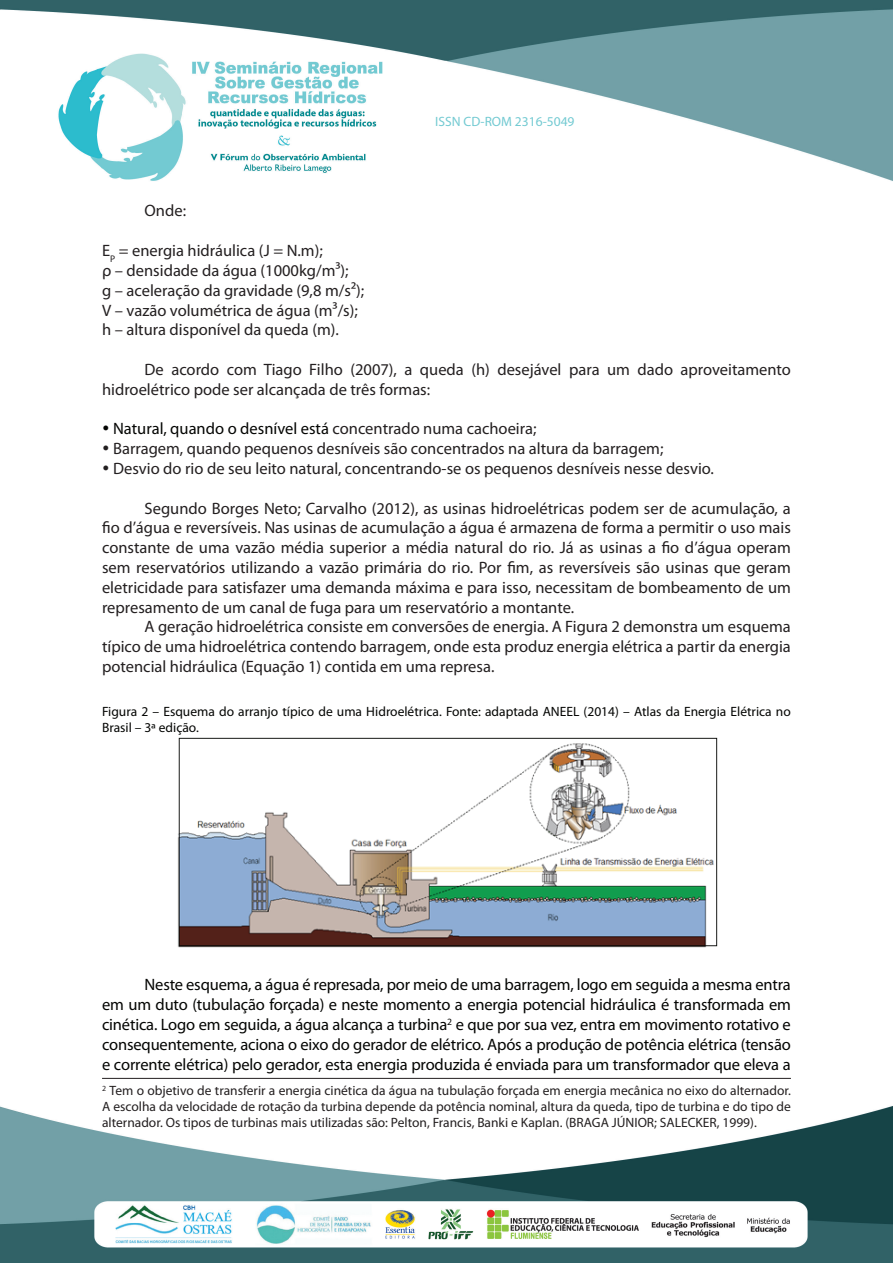
<style>
.page{position:relative;width:893px;height:1263px;background:#fff}
.page>*{position:absolute;margin:0;border:0;box-sizing:border-box;transform-origin:0 0}
.t1{font:16.5px/19.8px "Myriad Pro";color:#231f20}
.t2{font:16.5px/19.8px "Myriad Pro";letter-spacing:-.005em;color:#040503;text-align:justify}
.t3{font:13.5px/16.2px "Myriad Pro";color:#231f20;text-align:justify}
.t4{font:13.5px/16.2px "Myriad Pro";color:#040503}
.t5{font:13.5px "Myriad Pro";color:#73cad2}
.s1{color:#231f20}
</style>
<div class="page">
<img style="left:0;top:1106px;width:893px;height:157px">
<img style="left:0;top:0;width:893px;height:181px">
<img style="left:177px;top:737px;width:541px;height:211px">
<hr style="left:102px;top:1078px;width:689px;height:1px;background:#231f20">
<p class="t5" style="left:435px;top:113px;width:141px">ISSN CD-ROM 2316-5049</p>
<p class="t1" style="left:145px;top:201px;width:43px">Onde:</p>
<p class="t1" style="left:102px;top:240px;width:264px">E<sub>P</sub> = energia hidráulica (J = N.m);<br>ρ – densidade da água (1000kg/m³);<br>g – aceleração da gravidade (9,8 m/s²); V – vazão volumétrica de água (m³/s); h – altura disponível da queda (m).</p>
<p class="t1" style="left:102px;top:359px;width:690px;text-indent:43px">De acordo com Tiago Filho (2007), a queda (h) desejável para um dado aproveitamento hidroelétrico pode ser alcançada de três formas:</p>
<p class="t2" style="left:102px;top:419px;width:436px">• Natural, quando o desnível está <span class="s1">concentrado numa cachoeira;</span></p>
<p class="t1" style="left:102px;top:438px;width:563px">• Barragem, quando pequenos desníveis são concentrados na altura da barragem;</p>
<p class="t1" style="left:102px;top:458px;width:613px">• Desvio do rio de seu leito natural, concentrando-se os pequenos desníveis nesse desvio.</p>
<p class="t1" style="left:102px;top:498px;width:690px;text-align:justify;text-indent:43px">Segundo Borges Neto; Carvalho (2012), as usinas hidroelétricas podem ser de acumulação, a fio d’água e reversíveis. Nas usinas de acumulação a água é armazena de forma a permitir o uso mais constante de uma vazão média superior a média natural do rio. Já as usinas a fio d’água operam sem reservatórios utilizando a vazão primária do rio. Por fim, as reversíveis são usinas que geram eletricidade para satisfazer uma demanda máxima e para isso, necessitam de bombeamento de um represamento de um canal de fuga para um reservatório a montante.</p>
<p class="t1" style="left:102px;top:617px;width:690px;text-align:justify;text-indent:43px">A geração hidroelétrica consiste em conversões de energia. A Figura 2 demonstra um esquema típico de uma hidroelétrica contendo barragem, onde esta produz energia elétrica a partir da energia potencial hidráulica (Equação 1) contida em uma represa.</p>
<p class="t4" style="left:102px;top:703px;width:690px">Figura 2 – Esquema do arranjo típico de uma Hidroelétrica. Fonte: adaptada ANEEL (2014) – Atlas da Energia Elétrica no<br>Brasil – 3ª edição.</p>
<p class="t2" style="left:102px;top:975px;width:690px;text-indent:43px">Neste esquema, a água é represada, por meio de uma barragem, logo em seguida a mesma entra em um duto (tubulação forçada) e neste momento a energia potencial hidráulica é transformada em cinética. Logo em seguida, a água alcança a turbina<sup>2</sup> e que por sua vez, entra em movimento rotativo e consequentemente, aciona o eixo do gerador de elétrico. Após a produção de potência elétrica (tensão e corrente elétrica) pelo gerador, esta energia produzida é enviada para um transformador que eleva a</p>
<p class="t3" style="left:102px;top:1082px;width:690px"><sup>2</sup> Tem o objetivo de transferir a energia cinética da água na tubulação forçada em energia mecânica no eixo do alternador.<br>A escolha da velocidade de rotação da turbina depende da potência nominal, altura da queda, tipo de turbina e do tipo de alternador. Os tipos de turbinas mais utilizadas são: Pelton, Francis, Banki e Kaplan. (BRAGA JÚNIOR; SALECKER, 1999).</p>
</div>
